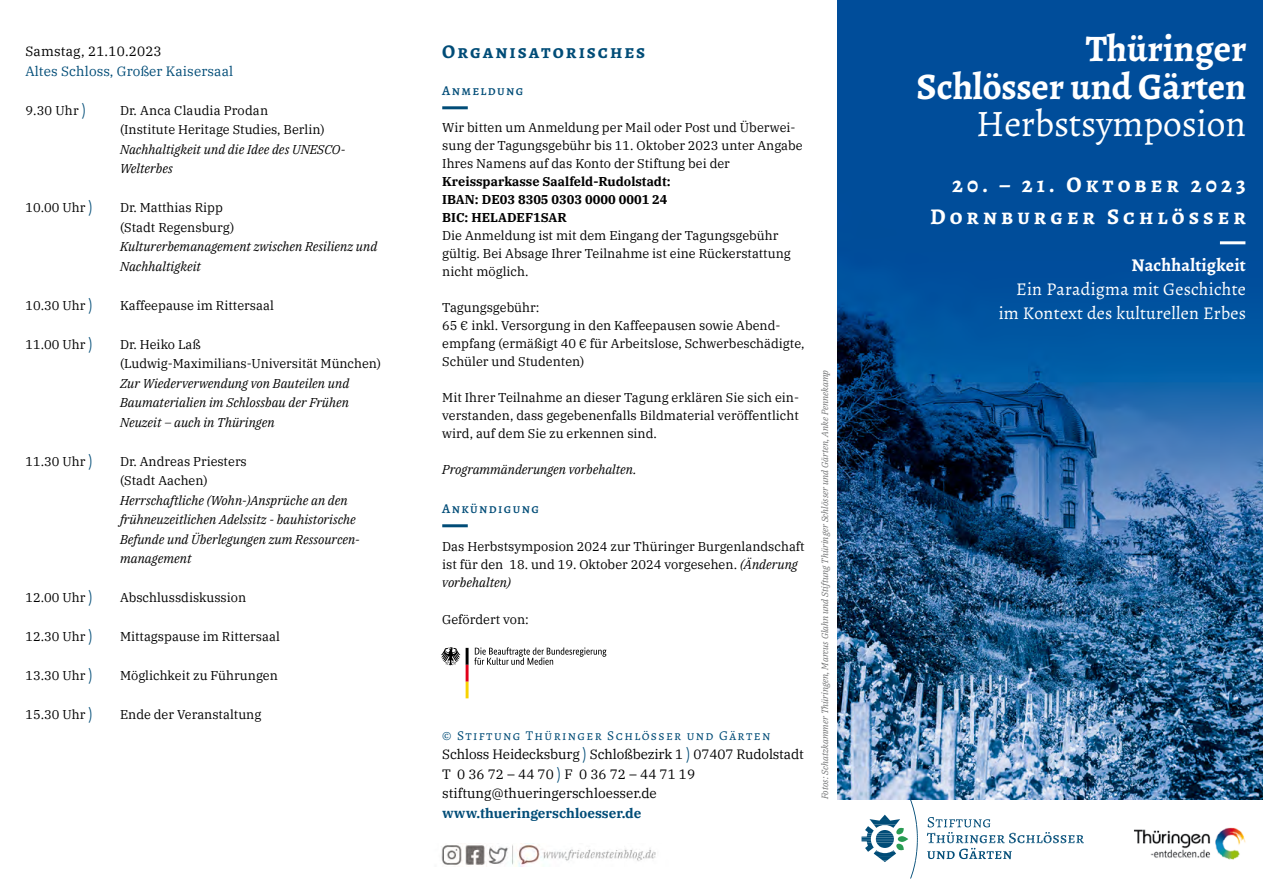
<style>
.page{position:relative;width:1263px;height:893px;background:#fff}
.page>*{position:absolute;margin:0;border:0;box-sizing:border-box;transform-origin:0 0}
.t1{font:700 37.5px/37.5px "Alegreya";letter-spacing:-.005em;color:#fff;text-align:right}
.t2{font:37.5px "Alegreya";letter-spacing:-.005em;color:#fff}
.t3{font:700 22.5px/31.5px "Alegreya SC";letter-spacing:.18em;color:#fff;text-align:right}
.t4{font:700 19.5px "Alegreya SC";letter-spacing:.1em;color:#004c77}
.t5{font:18px/24px "Alegreya";letter-spacing:.01em;color:#fff;text-align:right}
.t6{font:700 18px "Alegreya";letter-spacing:.01em;color:#fff}
.t7{font:13.5px/19.5px "IBM Plex Serif";color:#000}
.t8{font:13.5px "Alegreya SC";letter-spacing:.1em;color:#004c77}
.t9{font:13.5px "IBM Plex Serif";letter-spacing:.01em;color:#004c77}
.t10{font:700 13.5px "IBM Plex Serif";color:#004c77}
.t11{font:500 13.5px "Alegreya SC";letter-spacing:.1em;color:#004c77}
.t12{font:12.75px/18px "IBM Plex Serif";color:#000}
.t13{font:italic 12.75px/19.5px "IBM Plex Serif";color:#000}
.t14{font:700 12.75px/18px "IBM Plex Serif";color:#000}
.t15{font:italic 9px "IBM Plex Serif";color:#707172}
.s1{font-family:"Futura BT";font-weight:300;font-size:16.5px;color:#004c77}
.s2{font-style:italic}
</style>
<div class="page">
<img style="left:838px;top:0;width:425px;height:799px">
<img style="left:1134px;top:827px;width:112px;height:33px">
<hr style="left:442px;top:106px;width:26px;height:3px;background:#004c77">
<hr style="left:1220px;top:241px;width:25px;height:3px;background:#fff">
<svg style="left:861px;top:800px;width:223px;height:79px"></svg>
<hr style="left:442px;top:524px;width:26px;height:3px;background:#004c77">
<svg style="left:466px;top:647px;width:140px;height:51px"></svg>
<svg style="left:441px;top:647px;width:19px;height:18px"></svg>
<img style="left:441px;top:843px;width:215px;height:23px">
<p class="t7" style="left:26px;top:41px;width:138px">Samstag, 21.10.2023</p>
<p class="t9" style="left:26px;top:61px;width:209px">Altes Schloss, Großer Kaisersaal</p>
<p class="t12" style="left:26px;top:100px;width:62px">9.30 Uhr <span class="s1">)</span></p>
<p class="t12" style="left:120px;top:100px;width:206px;line-height:19.5px">Dr. Anca Claudia Prodan (Institute Heritage Studies, Berlin)</p>
<p class="t13" style="left:120px;top:138px;width:227px">Nachhaltigkeit und die Idee des UNESCO-<br>Welterbes</p>
<p class="t12" style="left:26px;top:198px;width:69px">10.00 Uhr <span class="s1">)</span></p>
<p class="t12" style="left:120px;top:197px;width:116px;line-height:19.5px">Dr. Matthias Ripp (Stadt Regensburg)</p>
<p class="t13" style="left:120px;top:236px;width:259px">Kulturerbemanagement zwischen Resilienz und<br>Nachhaltigkeit</p>
<p class="t12" style="left:26px;top:295px;width:69px">10.30 Uhr <span class="s1">)</span></p>
<p class="t12" style="left:120px;top:295px;width:155px">Kaffeepause im Rittersaal</p>
<p class="t12" style="left:26px;top:334px;width:69px">11.00 Uhr <span class="s1">)</span></p>
<p class="t12" style="left:120px;top:334px;width:263px;line-height:19.5px">Dr. Heiko Laß (Ludwig-Maximilians-Universität München)</p>
<p class="t13" style="left:120px;top:372px;width:231px;text-align:justify">Zur Wiederverwendung von Bauteilen und Baumaterialien im Schlossbau der Frühen Neuzeit – auch in Thüringen</p>
<p class="t12" style="left:26px;top:451px;width:69px">11.30 Uhr <span class="s1">)</span></p>
<p class="t12" style="left:120px;top:451px;width:128px;line-height:19.5px">Dr. Andreas Priesters (Stadt Aachen)</p>
<p class="t13" style="left:120px;top:489px;width:241px">Herrschaftliche (Wohn-)Ansprüche an den frühneuzeitlichen Adelssitz - bauhistorische Befunde und Überlegungen zum Ressourcen&shy;management</p>
<p class="t12" style="left:26px;top:588px;width:69px">12.00 Uhr <span class="s1">)</span></p>
<p class="t12" style="left:120px;top:588px;width:128px">Abschlussdiskussion</p>
<p class="t12" style="left:26px;top:627px;width:69px">12.30 Uhr <span class="s1">)</span></p>
<p class="t12" style="left:120px;top:627px;width:161px">Mittagspause im Rittersaal</p>
<p class="t12" style="left:26px;top:666px;width:69px">13.30 Uhr <span class="s1">)</span></p>
<p class="t12" style="left:120px;top:666px;width:159px">Möglichkeit zu Führungen</p>
<p class="t12" style="left:26px;top:705px;width:69px">15.30 Uhr <span class="s1">)</span></p>
<p class="t12" style="left:120px;top:705px;width:143px">Ende der Veranstaltung</p>
<h3 class="t4" style="left:442px;top:39px;width:205px">Organisatorisches</h3>
<p class="t11" style="left:442px;top:81px;width:83px">Anmeldung</p>
<p class="t12" style="left:442px;top:118px;width:362px">Wir bitten um Anmeldung per Mail oder Post und Überwei&shy;sung der Tagungsgebühr bis 11. Oktober 2023 unter Angabe<br>Ihres Namens auf das Konto der Stiftung bei der</p>
<p class="t14" style="left:442px;top:172px;width:230px">Kreissparkasse Saalfeld-Rudolstadt:<br>IBAN: DE03 8305 0303 0000 0001 24<br>BIC: HELADEF1SAR</p>
<p class="t12" style="left:442px;top:226px;width:350px">Die Anmeldung ist mit dem Eingang der Tagungsgebühr gültig. Bei Absage Ihrer Teilnahme ist eine Rückerstattung nicht möglich.</p>
<p class="t12" style="left:442px;top:298px;width:364px">Tagungsgebühr:<br>65 € inkl. Versorgung in den Kaffeepausen sowie Abend&shy;empfang (ermäßigt 40 € für Arbeitslose, Schwerbeschädigte, Schüler und Studenten)</p>
<p class="t12" style="left:442px;top:388px;width:358px;text-align:justify">Mit Ihrer Teilnahme an dieser Tagung erklären Sie sich ein&shy;verstanden, dass gegebenenfalls Bildmaterial veröffentlicht wird, auf dem Sie zu erkennen sind.</p>
<p class="t13" style="left:442px;top:459px;width:196px">Programmänderungen vorbehalten.</p>
<p class="t11" style="left:442px;top:499px;width:98px">Ankündigung</p>
<p class="t12" style="left:442px;top:536px;width:364px">Das Herbstsymposion 2024 zur Thüringer Burgenlandschaft ist für den 18. und 19. Oktober 2024 vorgesehen. <span class="s2">(Änderung vorbehalten)</span></p>
<p class="t12" style="left:442px;top:610px;width:88px">Gefördert von:</p>
<p class="t8" style="left:442px;top:727px;width:329px">© Stiftung Thüringer Schlösser und Gärten</p>
<p class="t7" style="left:442px;top:744px;width:363px">Schloss Heidecksburg <span class="s1">)</span> Schloßbezirk 1 <span class="s1">)</span> 07407 Rudolstadt<br>T 0 36 72 – 44 70 <span class="s1">)</span> F 0 36 72 – 44 71 19 stiftung@thueringerschloesser.de</p>
<p class="t10" style="left:442px;top:802px;width:201px">www.thueringerschloesser.de</p>
<p class="t15" style="left:818px;top:799px;width:432px;rotate:-90deg">Fotos: Schatzkammer Thüringen, Marcus Glahn und Stiftung Thüringer Schlösser und Gärten, Anke Pennekamp</p>
<h1 class="t1" style="left:917px;top:30px;width:331px">Thüringer<br>Schlösser und Gärten</h1>
<h1 class="t2" style="left:976px;top:101px;width:272px">Herbstsymposion</h1>
<h2 class="t3" style="left:930px;top:169px;width:317px">20. – 21. Oktober 2023<br>Dornburger Schlösser</h2>
<h3 class="t6" style="left:1131px;top:254px;width:116px">Nachhaltigkeit</h3>
<h3 class="t5" style="left:999px;top:277px;width:249px">Ein Paradigma mit Geschichte im Kontext des kulturellen Erbes</h3>
</div>
